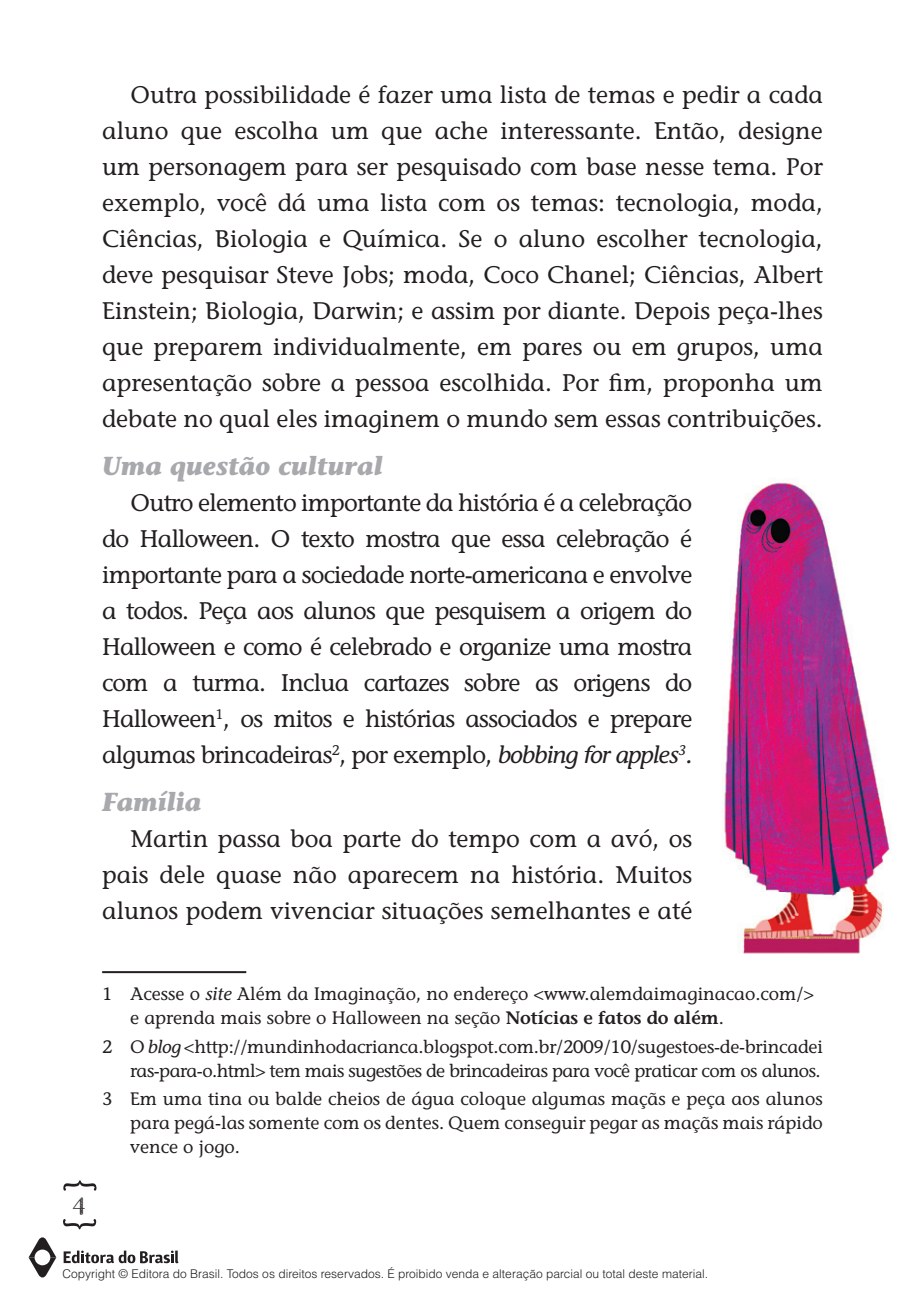
<style>
.page{position:relative;width:908px;height:1304px;background:#fff}
.page>*{position:absolute;margin:0;border:0;box-sizing:border-box;transform-origin:0 0}
.t1{font:italic 700 26px "Stone Informal Std";color:#a8a9ad}
.t2{font:500 24px/36px "Stone Informal Std";color:#231f20;text-align:justify}
.t3{font:24px "Handy George";color:#231f20}
.t4{font:500 18px/24px "Stone Informal Std";color:#231f20}
.t5{font:500 18px/24px "Stone Informal Std";letter-spacing:-.03em;color:#231f20;text-align:right}
.t6{font:300 12px "Helvetica";color:#231f20}
.s1{font-style:italic}
.s2{font-weight:600}
</style>
<div class="page">
<svg style="left:63px;top:1180px;width:33px;height:11px"></svg>
<svg style="left:63px;top:1219px;width:33px;height:10px"></svg>
<svg style="left:64px;top:1251px;width:114px;height:12px"></svg>
<svg style="left:29px;top:1237px;width:27px;height:41px"></svg>
<hr style="left:102px;top:971px;width:144px;height:2px;background:#231f20">
<img style="left:722px;top:482px;width:169px;height:472px">
<p class="t2" style="left:102px;top:76px;width:722px;text-indent:28px">Outra possibilidade é fazer uma lista de temas e pedir a cada aluno que escolha um que ache interessante. Então, designe um personagem para ser pesquisado com base nesse tema. Por exemplo, você dá uma lista com os temas: tecnologia, moda, Ciências, Biologia e Química. Se o aluno escolher tecnologia, deve pesquisar Steve Jobs; moda, Coco Chanel; Ciências, Albert Einstein; Biologia, Darwin; e assim por diante. Depois peça-lhes que preparem individualmente, em pares ou em grupos, uma apresentação sobre a pessoa escolhida. Por fim, proponha um debate no qual eles imaginem o mundo sem essas contribuições.</p>
<p class="t1" style="left:102px;top:450px;width:282px">Uma questão cultural</p>
<p class="t2" style="left:102px;top:484px;width:591px;text-indent:28px">Outro elemento importante da história é a celebração do Halloween. O texto mostra que essa celebração é importante para a sociedade norte - americana e envolve a todos. Peça aos alunos que pesquisem a origem do Halloween e como é celebrado e organize uma mostra com a turma. Inclua cartazes sobre as origens do Halloween<sup>1</sup>, os mitos e histórias associados e prepare algumas brincadeiras<sup>2</sup>, por exemplo, <span class="s1">bobbing for apples</span><sup>3</sup><span class="s1">.</span></p>
<p class="t1" style="left:102px;top:786px;width:101px">Família</p>
<p class="t2" style="left:102px;top:820px;width:591px;text-indent:28px">Martin passa boa parte do tempo com a avó, os pais dele quase não aparecem na história. Muitos alunos podem vivenciar situações semelhantes e até</p>
<p class="t3" style="left:72px;top:1189px;width:17px">4</p>
<p class="t4" style="left:130px;top:982px;width:684px;text-indent:-28px">1 Acesse o <span class="s1">site</span> Além da Imaginação, no endereço &lt;www.alemdaimaginacao.com/&gt; e aprenda mais sobre o Halloween na seção <span class="s2">Notícias e fatos do além</span>.</p>
<p class="t5" style="left:102px;top:1035px;width:722px">2 O <span class="s1">blog</span> &lt;http://mundinhodacrianca.blogspot.com.br/2009/10/sugestoes-de-brincadei ras-para-o.html&gt; tem mais sugestões de brincadeiras para você praticar com os alunos.</p>
<p class="t4" style="left:130px;top:1087px;width:694px;text-align:justify;text-indent:-28px">3 Em uma tina ou balde cheios de água coloque algumas maçãs e peça aos alunos para pegá-las somente com os dentes. Quem conseguir pegar as maçãs mais rápido vence o jogo.</p>
<p class="t6" style="left:62px;top:1266px;width:646px">Copyright © Editora do Brasil. Todos os direitos reservados. É proibido venda e alteração parcial ou total deste material.</p>
</div>
